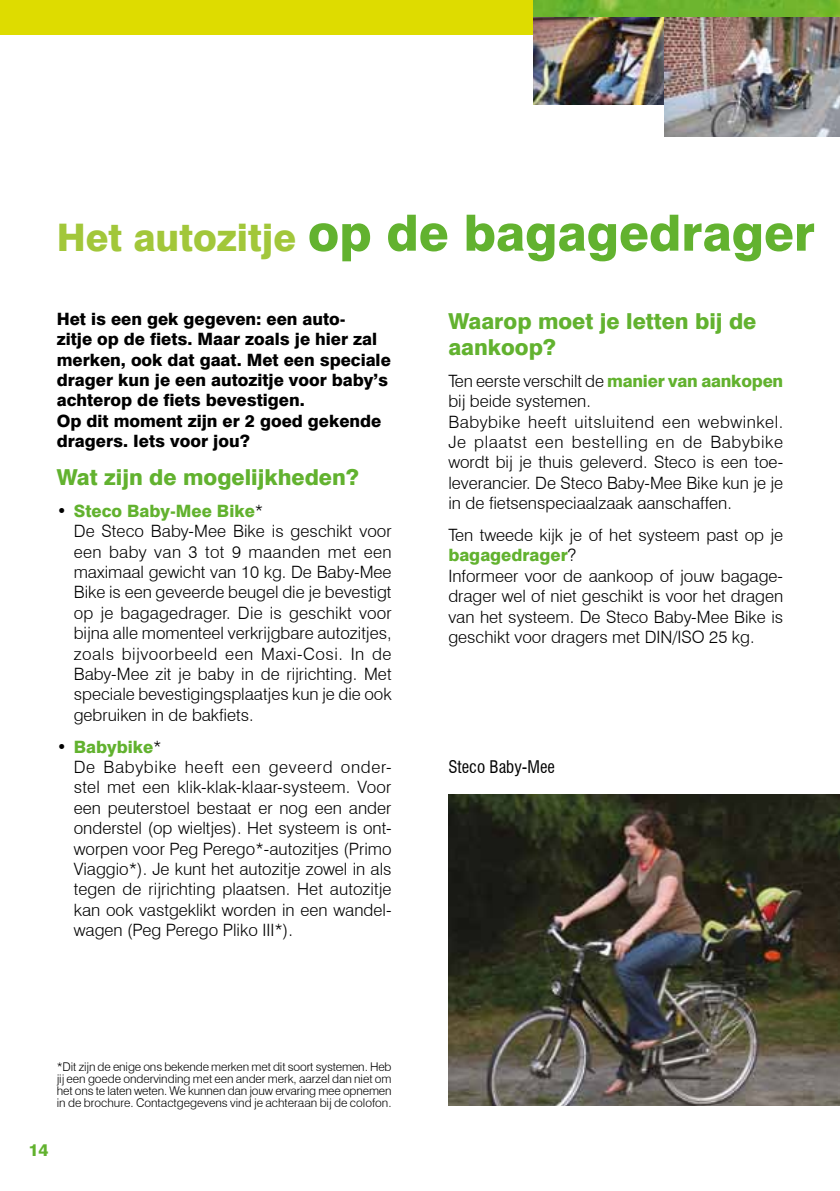
<style>
.page{position:relative;width:840px;height:1191px;background:#fff}
.page>*{position:absolute;margin:0;border:0;box-sizing:border-box;transform-origin:0 0}
.t1{font:800 50px "Swiss 721 BT";color:#62b22f}
.t2{font:800 22px/26.4px "Swiss 721 BT";color:#62b22f}
.t3{font:300 17px/20.4px "Swiss 721 BT";color:#000}
.t4{font:800 17px/20.4px "Swiss 721 BT";color:#000}
.t5{font:condensed 17px "Swiss 721 BT";color:#000}
.t6{font:800 17px "Swiss 721 BT";color:#62b22f}
.t7{font:300 12px/12px "Swiss 721 BT";color:#000;text-align:justify}
.s1{font-size:38px;color:#a2c73a}
.s2{font-weight:800;color:#62b22f}
</style>
<div class="page">
<img style="left:533px;top:34px;width:130px;height:70px">
<img style="left:663px;top:34px;width:176px;height:102px">
<svg style="left:0;top:0;width:839px;height:34px;background:#b8bf19"></svg>
<img style="left:448px;top:794px;width:391px;height:311px">
<h1 class="t1" style="left:57px;top:202px;width:759px"><span class="s1">Het autozitje</span> op de bagagedrager</h1>
<p class="t4" style="left:57px;top:308px;width:335px">Het is een gek gegeven: een auto-<br>zitje op de fiets. Maar zoals je hier zal merken, ook dat gaat. Met een speciale drager kun je een autozitje voor baby’s achterop de fiets bevestigen.<br>Op dit moment zijn er 2 goed gekende dragers. Iets voor jou?</p>
<p class="t2" style="left:57px;top:464px;width:303px">Wat zijn de mogelijkheden?</p>
<p class="t3" style="left:74px;top:500px;width:319px;text-indent:-17px">• <span class="s2">Steco Baby-Mee Bike</span>*<br>De Steco Baby-Mee Bike is geschikt voor een baby van 3 tot 9 maanden met een maximaal gewicht van 10 kg. De Baby-Mee Bike is een geveerde beugel die je bevestigt op je bagagedrager. Die is geschikt voor bijna alle momenteel verkrijgbare autozitjes, zoals bijvoorbeeld een Maxi-Cosi. In de Baby-Mee zit je baby in de rijrichting. Met speciale bevestigingsplaatjes kun je die ook gebruiken in de bakfiets.</p>
<p class="t3" style="left:74px;top:736px;width:319px;text-indent:-17px">• <span class="s2">Babybike</span>*<br>De Babybike heeft een geveerd onder&shy;stel met een klik-klak-klaar-systeem. Voor een peuterstoel bestaat er nog een ander onderstel (op wieltjes). Het systeem is ont&shy;worpen voor Peg Perego*-autozitjes (Primo Viaggio*). Je kunt het autozitje zowel in als tegen de rijrichting plaatsen. Het autozitje kan ook vastgeklikt worden in een wandel&shy;wagen (Peg Perego Pliko III*).</p>
<p class="t2" style="left:448px;top:307px;width:309px">Waarop moet je letten bij de aankoop?</p>
<p class="t3" style="left:448px;top:370px;width:336px">Ten eerste verschilt de <span class="s2">manier van aankopen </span>bij beide systemen.<br>Babybike heeft uitsluitend een webwinkel.<br>Je plaatst een bestelling en de Babybike wordt bij je thuis geleverd. Steco is een toe&shy;leverancier. De Steco Baby-Mee Bike kun je je in de fietsenspeciaalzaak aanschaffen.</p>
<p class="t3" style="left:448px;top:524px;width:336px">Ten tweede kijk je of het systeem past op je <span class="s2">bagagedrager</span>?<br>Informeer voor de aankoop of jouw bagage&shy;drager wel of niet geschikt is voor het dragen van het systeem. De Steco Baby-Mee Bike is geschikt voor dragers met DIN/ISO 25 kg.</p>
<p class="t5" style="left:448px;top:757px;width:108px">Steco Baby-Mee</p>
<p class="t7" style="left:57px;top:1060px;width:336px">*Dit zijn de enige ons bekende merken met dit soort systemen. Heb jij een goede ondervinding met een ander merk, aarzel dan niet om het ons te laten weten. We kunnen dan jouw ervaring mee opnemen in de brochure. Contactgegevens vind je achteraan bij de colofon.</p>
<p class="t6" style="left:28px;top:1140px;width:22px">14</p>
</div>
